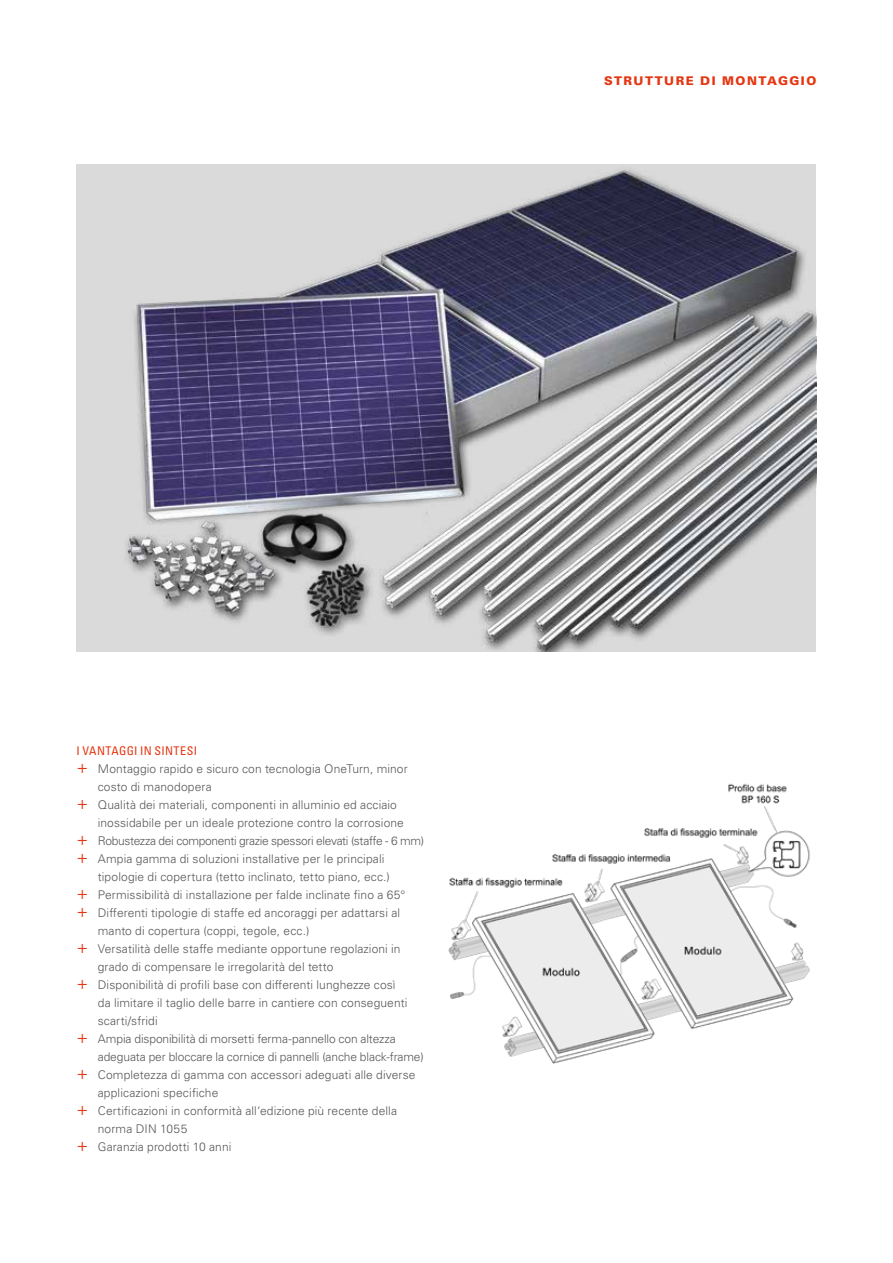
<style>
.page{position:relative;width:893px;height:1263px;background:#fff}
.page>*{position:absolute;margin:0;border:0;box-sizing:border-box;transform-origin:0 0}
.t1{font:300 12px "Univers LTCYR 45";letter-spacing:.01em;color:#575756}
.t2{font:300 12px "Univers LTCYR 45";letter-spacing:-.01em;color:#575756}
.t3{font:300 12px "Univers LTCYR 45";letter-spacing:-.03em;color:#575756}
.t4{font:900 12px "Univers LTCYR 75";letter-spacing:.12em;color:#e63612}
.t5{font:condensed 12px "Univers LTCYR 57";letter-spacing:.025em;color:#e63612}
.s1{font-size:18px;color:#e63612}
</style>
<div class="page">
<img style="left:448px;top:783px;width:362px;height:281px">
<img style="left:77px;top:164px;width:739px;height:487px">
<p class="t4" style="left:604px;top:73px;width:214px">STRUTTURE DI MONTAGGIO</p>
<p class="t5" style="left:77px;top:743px;width:122px">I VANTAGGI IN SINTESI</p>
<p class="t1" style="left:77px;top:760px;width:333px"><span class="s1">+</span> Montaggio rapido e sicuro con tecnologia OneTurn, minor</p>
<p class="t1" style="left:98px;top:778px;width:115px">costo di manodopera</p>
<p class="t1" style="left:77px;top:796px;width:322px"><span class="s1">+</span> Qualità dei materiali, componenti in alluminio ed acciaio</p>
<p class="t1" style="left:98px;top:814px;width:308px">inossidabile per un ideale protezione contro la corrosione</p>
<p class="t3" style="left:77px;top:832px;width:349px"><span class="s1">+</span> Robustezza dei componenti grazie spessori elevati (staffe - 6 mm)</p>
<p class="t1" style="left:77px;top:850px;width:309px"><span class="s1">+</span> Ampia gamma di soluzioni installative per le principali</p>
<p class="t1" style="left:98px;top:868px;width:294px">tipologie di copertura (tetto inclinato, tetto piano, ecc.)</p>
<p class="t1" style="left:77px;top:886px;width:330px"><span class="s1">+</span> Permissibilità di installazione per falde inclinate fino a 65°</p>
<p class="t1" style="left:77px;top:904px;width:325px"><span class="s1">+</span> Differenti tipologie di staffe ed ancoraggi per adattarsi al</p>
<p class="t1" style="left:98px;top:922px;width:213px">manto di copertura (coppi, tegole, ecc.)</p>
<p class="t1" style="left:77px;top:940px;width:326px"><span class="s1">+</span> Versatilità delle staffe mediante opportune regolazioni in</p>
<p class="t1" style="left:98px;top:958px;width:237px">grado di compensare le irregolarità del tetto</p>
<p class="t1" style="left:77px;top:976px;width:320px"><span class="s1">+</span> Disponibilità di profili base con differenti lunghezze così</p>
<p class="t1" style="left:98px;top:994px;width:311px">da limitare il taglio delle barre in cantiere con conseguenti</p>
<p class="t1" style="left:98px;top:1012px;width:61px">scarti/sfridi</p>
<p class="t2" style="left:77px;top:1030px;width:321px"><span class="s1">+</span> Ampia disponibilità di morsetti ferma-pannello con altezza</p>
<p class="t2" style="left:98px;top:1048px;width:327px">adeguata per bloccare la cornice di pannelli (anche black-frame)</p>
<p class="t1" style="left:77px;top:1066px;width:340px"><span class="s1">+</span> Completezza di gamma con accessori adeguati alle diverse</p>
<p class="t1" style="left:98px;top:1084px;width:122px">applicazioni specifiche</p>
<p class="t1" style="left:77px;top:1102px;width:322px"><span class="s1">+</span> Certificazioni in conformità all‘edizione più recente della</p>
<p class="t1" style="left:98px;top:1120px;width:91px">norma DIN 1055</p>
<p class="t1" style="left:77px;top:1138px;width:156px"><span class="s1">+</span> Garanzia prodotti 10 anni</p>
</div>
